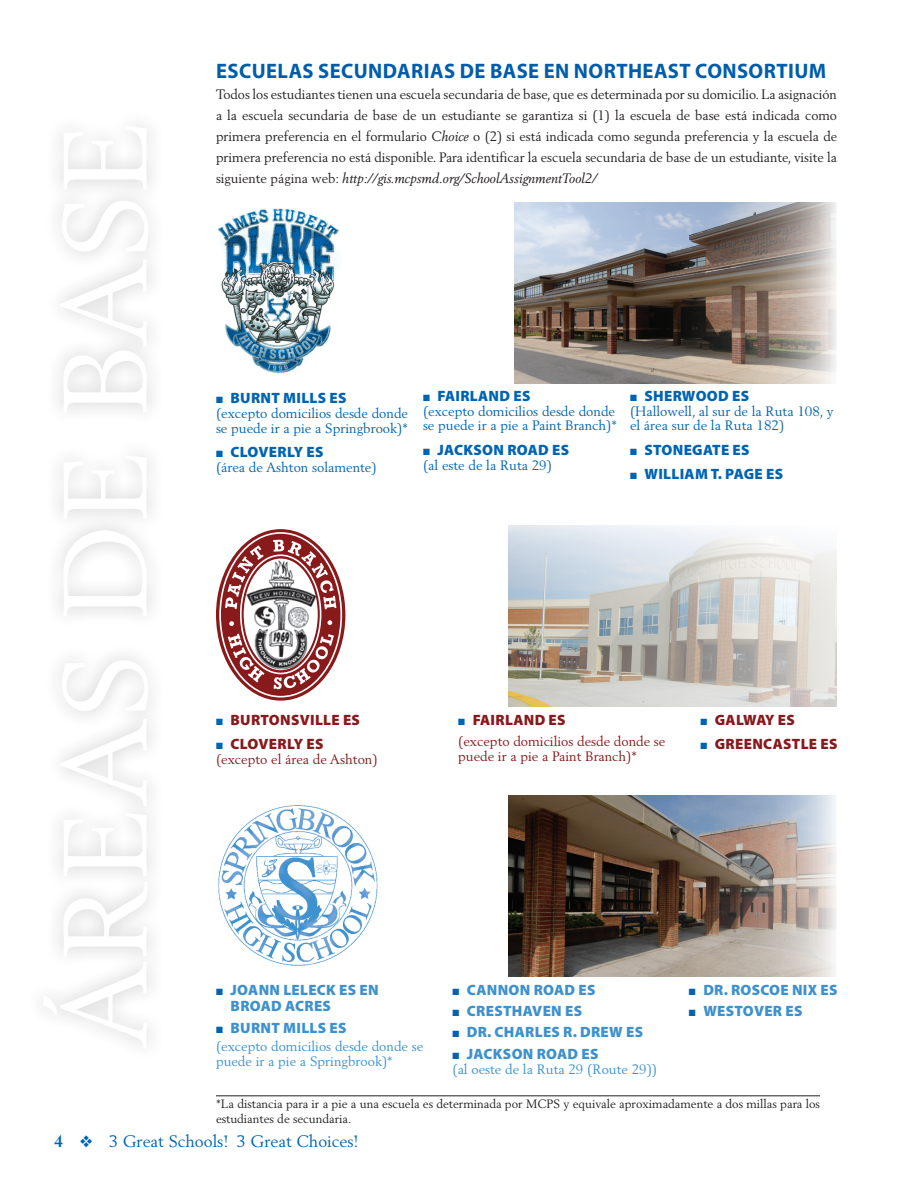
<style>
.page{position:relative;width:918px;height:1188px;background:#fff}
.page>*{position:absolute;margin:0;border:0;box-sizing:border-box;transform-origin:0 0}
.t1{font:117px "Berling LT Std";color:#fff}
.t2{font:700 21px "Myriad Pro";letter-spacing:.02em;color:#015dab}
.t3{font:16.5px "Berling LT Std";color:#0164b2}
.t4{font:900 15px/16.5px "Myriad Pro";letter-spacing:.02em;color:#3d91ce}
.t5{font:900 15px "Myriad Pro";letter-spacing:.02em;color:#0164b2}
.t6{font:900 15px "Myriad Pro";letter-spacing:.02em;color:#88191c}
.t7{font:900 15px "Myriad Pro";letter-spacing:-.005em;color:#88191c}
.t8{font:13.5px/21px "Berling LT Std";color:#231f20;text-align:justify}
.t9{font:13.5px/15px "Berling LT Std";color:#0164b2}
.t10{font:13.5px/15px "Berling LT Std";color:#3d91ce}
.t11{font:13.5px/15px "Berling LT Std";color:#88191c}
.t12{font:12px/15px "Berling LT Std";color:#231f20}
.s1{font-style:italic}
.s2{color:#0164b2}
.s3{font-weight:700}
</style>
<div class="page">
<img style="left:515px;top:202px;width:321px;height:181px">
<img style="left:217px;top:208px;width:122px;height:166px">
<svg style="left:216px;top:529px;width:129px;height:172px"></svg>
<img style="left:509px;top:525px;width:328px;height:181px">
<div style="left:25px;top:109px;width:141px;height:957px;background:#231f20;opacity:.24"></div>
<img style="left:509px;top:795px;width:327px;height:181px">
<img style="left:218px;top:805px;width:160px;height:161px">
<hr style="left:216px;top:1095px;width:604px;height:1px;background:#231f20">
<h1 class="t1" style="left:34px;top:1050px;width:931px;rotate:-90deg">ÁREAS DE BASE</h1>
<h2 class="t2" style="left:216px;top:58px;width:612px">ESCUELAS SECUNDARIAS DE BASE EN NORTHEAST CONSORTIUM</h2>
<p class="t8" style="left:216px;top:84px;width:623px">Todos los estudiantes tienen una escuela secundaria de base, que es determinada por su domicilio. La asignación a la escuela secundaria de base de un estudiante se garantiza si (1) la escuela de base está indicada como primera preferencia en el formulario <span class="s1">Choice</span> o (2) si está indicada como segunda preferencia y la escuela de primera preferencia no está disponible. Para identificar la escuela secundaria de base de un estudiante, visite la siguiente página web: <span class="s1">http://gis.mcpsmd.org/SchoolAssignmentTool2/</span></p>
<p class="t5" style="left:216px;top:389px;width:132px">■ BURNT MILLS ES</p>
<p class="t9" style="left:216px;top:405px;width:194px">(excepto domicilios desde donde se puede ir a pie a Springbrook)*</p>
<p class="t5" style="left:216px;top:443px;width:109px">■ CLOVERLY ES</p>
<p class="t9" style="left:216px;top:459px;width:162px">(área de Ashton solamente)</p>
<p class="t5" style="left:423px;top:387px;width:109px">■ FAIRLAND ES</p>
<p class="t9" style="left:423px;top:403px;width:196px">(excepto domicilios desde donde se puede ir a pie a Paint Branch)*</p>
<p class="t5" style="left:423px;top:441px;width:148px">■ JACKSON ROAD ES</p>
<p class="t9" style="left:423px;top:457px;width:131px">(al este de la Ruta 29)</p>
<p class="t5" style="left:630px;top:387px;width:121px">■ SHERWOOD ES</p>
<p class="t9" style="left:630px;top:403px;width:205px">(Hallowell, al sur de la Ruta 108, y el área sur de la Ruta 182)</p>
<p class="t5" style="left:630px;top:441px;width:121px">■ STONEGATE ES</p>
<p class="t5" style="left:630px;top:465px;width:155px">■ WILLIAM T. PAGE ES</p>
<p class="t6" style="left:216px;top:712px;width:146px"><span class="s2">■</span> BURTONSVILLE ES</p>
<p class="t6" style="left:216px;top:736px;width:109px"><span class="s2">■</span> CLOVERLY ES</p>
<p class="t11" style="left:216px;top:752px;width:163px">(excepto el área de Ashton)</p>
<p class="t6" style="left:458px;top:712px;width:109px"><span class="s2">■</span> FAIRLAND ES</p>
<p class="t11" style="left:458px;top:734px;width:209px">(excepto domicilios desde donde se puede ir a pie a Paint Branch)*</p>
<p class="t7" style="left:700px;top:712px;width:96px"><span class="s2">■</span> GALWAY ES</p>
<p class="t6" style="left:700px;top:736px;width:139px"><span class="s2">■</span> GREENCASTLE ES</p>
<p class="t4" style="left:231px;top:982px;width:150px;text-indent:-15px"><span class="s2">■</span> JOANN LELECK ES EN<br>BROAD ACRES</p>
<p class="t4" style="left:216px;top:1019px;width:132px"><span class="s2">■</span> BURNT MILLS ES</p>
<p class="t10" style="left:216px;top:1038px;width:209px">(excepto domicilios desde donde se puede ir a pie a Springbrook)*</p>
<p class="t4" style="left:452px;top:982px;width:145px"><span class="s2">■</span> CANNON ROAD ES</p>
<p class="t4" style="left:452px;top:1003px;width:131px"><span class="s2">■</span> CRESTHAVEN ES</p>
<p class="t4" style="left:452px;top:1024px;width:192px"><span class="s2">■</span> DR. CHARLES R. DREW ES</p>
<p class="t4" style="left:452px;top:1045px;width:148px"><span class="s2">■</span> JACKSON ROAD ES</p>
<p class="t10" style="left:452px;top:1061px;width:206px">(al oeste de la Ruta 29 (Route 29))</p>
<p class="t4" style="left:689px;top:982px;width:150px"><span class="s2">■</span> DR. ROSCOE NIX ES</p>
<p class="t4" style="left:689px;top:1003px;width:115px"><span class="s2">■</span> WESTOVER ES</p>
<p class="t12" style="left:216px;top:1096px;width:606px">*La distancia para ir a pie a una escuela es determinada por MCPS y equivale aproximadamente a dos millas para los estudiantes de secundaria.</p>
<p class="t3" style="left:54px;top:1131px;width:306px"><span class="s3">4</span> ❖ 3 Great Schools! 3 Great Choices!</p>
</div>
